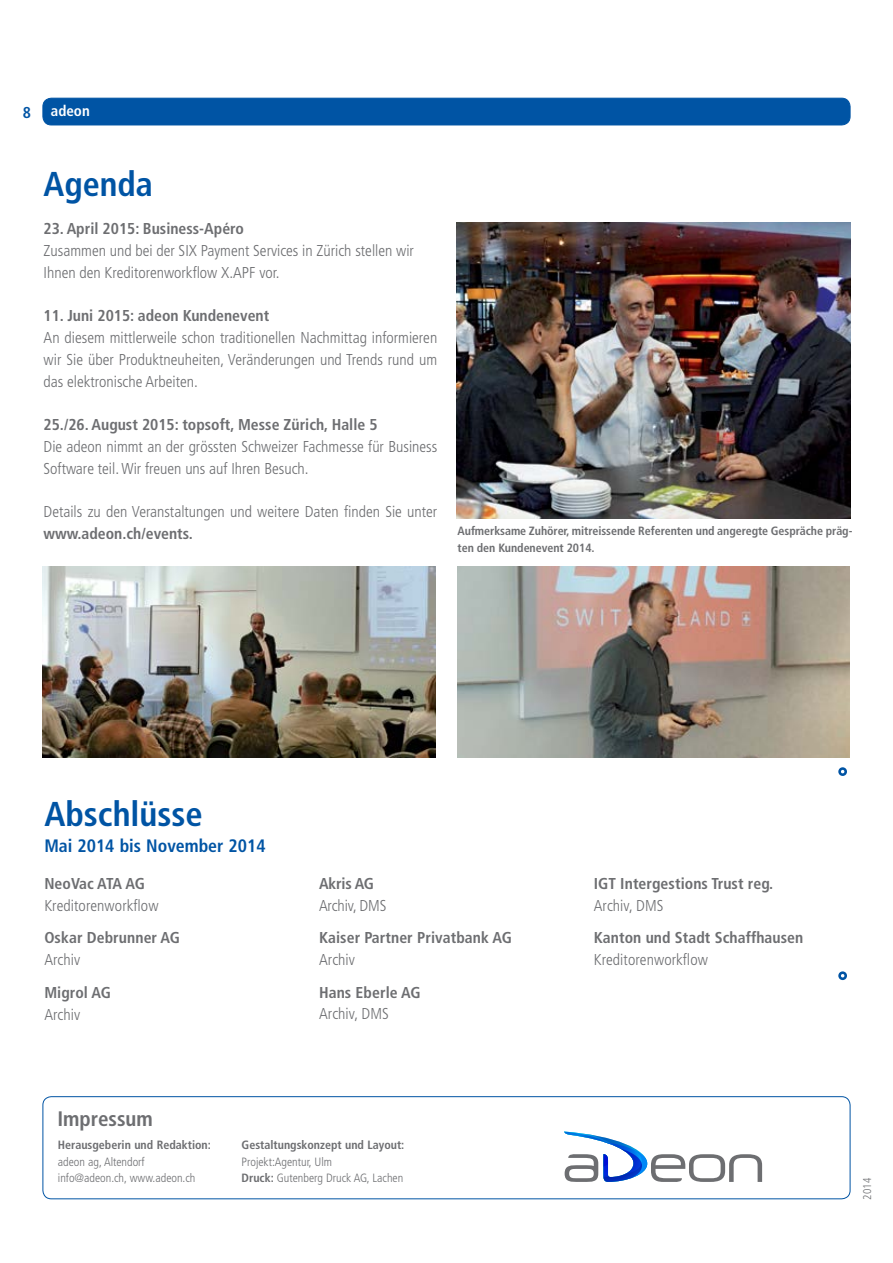
<style>
.page{position:relative;width:893px;height:1263px;background:#fff}
.page>*{position:absolute;margin:0;border:0;box-sizing:border-box;transform-origin:0 0}
.t1{font:700 condensed 34.5px "Frutiger LT";color:#0054a4}
.t2{font:700 condensed 21px "Frutiger LT";color:#6d6e71}
.t3{font:700 condensed 18px "Frutiger LT";color:#0054a4}
.t4{font:300 condensed 15.75px/21.8px "Frutiger LT";color:#6d6e71}
.t5{font:700 condensed 15.75px "Frutiger LT";color:#6d6e71}
.t6{font:700 condensed 15.75px "Frutiger LT";color:#0054a4}
.t7{font:700 condensed 15px "Frutiger LT";color:#fff}
.t8{font:700 condensed 12px/16.5px "Frutiger LT";letter-spacing:-.005em;color:#6d6e71}
.t9{font:300 condensed 12px/16.5px "Frutiger LT";color:#6d6e71}
.t10{font:300 condensed 11.25px "Frutiger LT";color:#6d6e71}
.s1{font-weight:700}
</style>
<div class="page">
<div style="left:43px;top:98px;width:807px;height:27px;background:#0054a4;border-radius:9px"></div>
<div style="left:43px;top:98px;width:807px;height:27px;border:1px solid #0054a4;border-radius:9px"></div>
<div style="left:43px;top:1096px;width:807px;height:103px;border:1px solid #0054a4;border-radius:9px"></div>
<svg style="left:564px;top:1131px;width:198px;height:51px"></svg>
<img style="left:458px;top:566px;width:391px;height:192px">
<img style="left:43px;top:566px;width:393px;height:192px">
<img style="left:457px;top:223px;width:393px;height:296px">
<svg style="left:838px;top:767px;width:9px;height:9px"></svg>
<svg style="left:838px;top:971px;width:9px;height:9px"></svg>
<p class="t6" style="left:23px;top:103px;width:10px">8</p>
<p class="t7" style="left:51px;top:102px;width:40px">adeon</p>
<h1 class="t1" style="left:44px;top:164px;width:111px">Agenda</h1>
<p class="t5" style="left:44px;top:220px;width:202px">23. April 2015: Business-Apéro</p>
<p class="t4" style="left:44px;top:240px;width:372px">Zusammen und bei der SIX Payment Services in Zürich stellen wir<br>Ihnen den Kreditorenworkflow X.APF vor.</p>
<p class="t5" style="left:44px;top:307px;width:227px">11. Juni 2015: adeon Kundenevent</p>
<p class="t4" style="left:44px;top:327px;width:395px;text-align:justify">An diesem mittlerweile schon traditionellen Nachmittag informieren wir Sie über Produktneuheiten, Veränderungen und Trends rund um das elektronische Arbeiten.</p>
<p class="t5" style="left:44px;top:415px;width:336px">25./26. August 2015: topsoft, Messe Zürich, Halle 5</p>
<p class="t4" style="left:44px;top:436px;width:395px">Die adeon nimmt an der grössten Schweizer Fachmesse für Business<br>Software teil. Wir freuen uns auf Ihren Besuch.</p>
<p class="t4" style="left:44px;top:501px;width:395px">Details zu den Veranstaltungen und weitere Daten finden Sie unter</p>
<p class="t5" style="left:44px;top:524px;width:151px">www.adeon.ch/events.</p>
<p class="t8" style="left:458px;top:523px;width:396px">Aufmerksame Zuhörer, mitreissende Referenten und angeregte Gespräche präg&shy;ten den Kundenevent 2014.</p>
<h1 class="t1" style="left:44px;top:794px;width:160px">Abschlüsse</h1>
<p class="t3" style="left:44px;top:835px;width:223px">Mai 2014 bis November 2014</p>
<p class="t5" style="left:44px;top:874px;width:102px">NeoVac ATA AG</p>
<p class="t4" style="left:44px;top:895px;width:116px">Kreditorenworkflow</p>
<p class="t5" style="left:44px;top:928px;width:137px">Oskar Debrunner AG</p>
<p class="t4" style="left:44px;top:949px;width:38px">Archiv</p>
<p class="t5" style="left:44px;top:983px;width:68px">Migrol AG</p>
<p class="t4" style="left:44px;top:1003px;width:38px">Archiv</p>
<h2 class="t2" style="left:57px;top:1106px;width:97px">Impressum</h2>
<p class="t5" style="left:319px;top:874px;width:57px">Akris AG</p>
<p class="t4" style="left:319px;top:895px;width:69px">Archiv, DMS</p>
<p class="t5" style="left:319px;top:928px;width:194px">Kaiser Partner Privatbank AG</p>
<p class="t4" style="left:319px;top:949px;width:38px">Archiv</p>
<p class="t5" style="left:319px;top:983px;width:103px">Hans Eberle AG</p>
<p class="t4" style="left:319px;top:1003px;width:71px">Archiv, DMS</p>
<p class="t8" style="left:58px;top:1137px;width:155px">Herausgeberin und Redaktion:</p>
<p class="t9" style="left:58px;top:1153px;width:139px">adeon ag, Altendorf info@adeon.ch, www.adeon.ch</p>
<p class="t8" style="left:242px;top:1137px;width:164px">Gestaltungskonzept und Layout:</p>
<p class="t9" style="left:242px;top:1153px;width:163px">Projekt:Agentur, Ulm<br><span class="s1">Druck:</span> Gutenberg Druck AG, Lachen</p>
<p class="t5" style="left:594px;top:874px;width:181px">IGT Intergestions Trust reg.</p>
<p class="t4" style="left:594px;top:895px;width:71px">Archiv, DMS</p>
<p class="t5" style="left:594px;top:928px;width:211px">Kanton und Stadt Schaffhausen</p>
<p class="t4" style="left:594px;top:949px;width:116px">Kreditorenworkflow</p>
<p class="t10" style="left:861px;top:1200px;width:23px;rotate:-90deg">2014</p>
</div>
